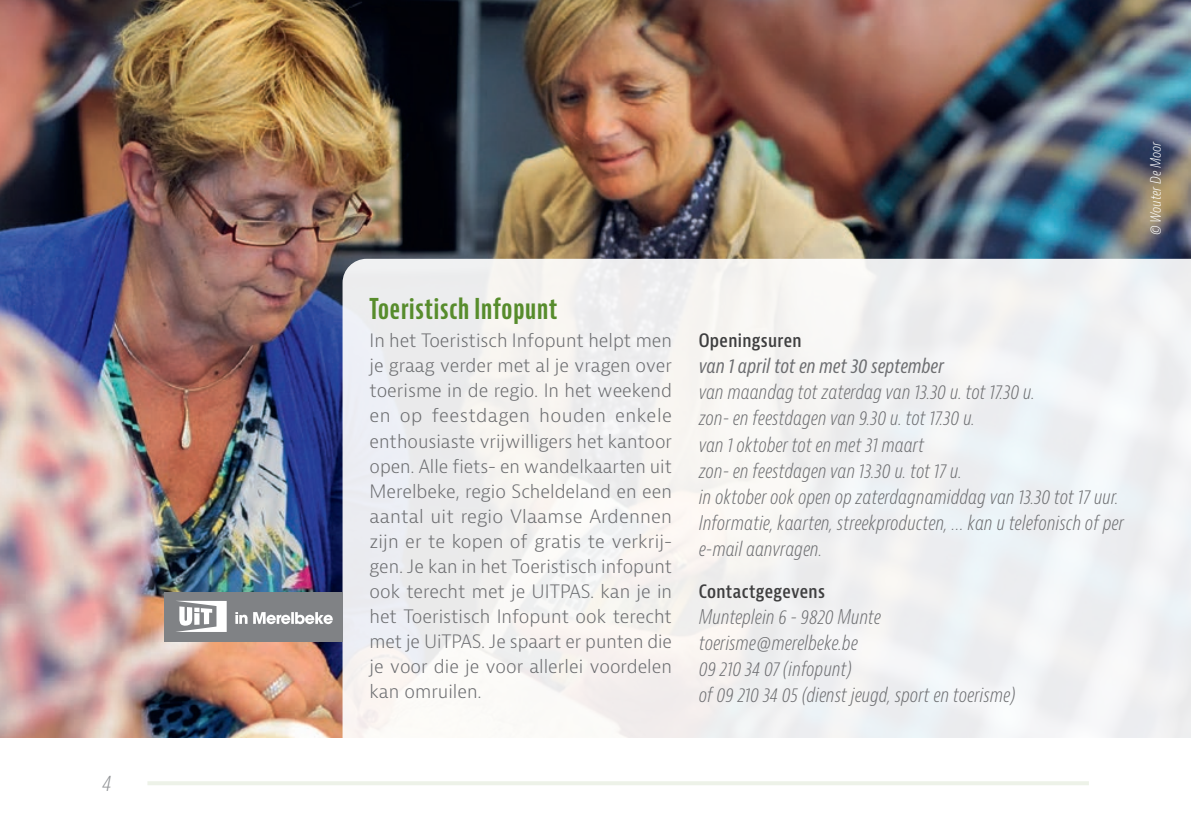
<style>
.page{position:relative;width:1191px;height:840px;background:#fff}
.page>*{position:absolute;margin:0;border:0;box-sizing:border-box;transform-origin:0 0}
.t1{font:700 extra-condensed 28px "Bernina Sans";letter-spacing:.03em;color:#578c2c}
.t2{font:italic 300 condensed 22px "Bernina Sans";color:#939598}
.t3{font:italic 300 condensed 19.8px/26px "Bernina Sans";color:#6c6d70;scale:.96 1}
.t4{font:italic condensed 19.8px "Bernina Sans";color:#6c6d70;scale:.96 1}
.t5{font:300 18px/25px "Bernina Sans";color:#6c6d70;text-align:justify}
.t6{font:600 condensed 18px "Bernina Sans";letter-spacing:.02em;color:#3e3e3f}
.t7{font:italic 300 condensed 14px "Bernina Sans";color:#fff}
</style>
<div class="page">
<hr style="left:147px;top:781px;width:942px;height:3px;background:#edf2e8">
<img style="left:0;top:0;width:1191px;height:737px">
<svg style="left:342px;top:259px;width:849px;height:479px;fill:#f1f1f2"></svg>
<div style="left:164px;top:592px;width:178px;height:49px;background:#808285"></div>
<svg style="left:176px;top:600px;width:51px;height:31px"></svg>
<svg style="left:235px;top:612px;width:98px;height:11px"></svg>
<p class="t2" style="left:102px;top:770px;width:11px">4</p>
<h1 class="t1" style="left:369px;top:293px;width:189px">Toeristisch Infopunt</h1>
<p class="t5" style="left:369px;top:328px;width:304px">In het Toeristisch Infopunt helpt men je graag verder met al je vragen over toerisme in de regio. In het weekend en op feestdagen houden enkele enthousiaste vrijwilligers het kantoor open. Alle fiets- en wandelkaarten uit Merelbeke, regio Scheldeland en een aantal uit regio Vlaamse Ardennen zijn er te kopen of gratis te verkrij&shy;gen. Je kan in het Toeristisch infopunt ook terecht met je UITPAS. kan je in het Toeristisch Infopunt ook terecht met je UiTPAS. Je spaart er punten die je voor die je voor allerlei voordelen kan omruilen.</p>
<p class="t6" style="left:698px;top:330px;width:104px">Openingsuren</p>
<p class="t4" style="left:698px;top:354px;width:257px">van 1 april tot en met 30 september</p>
<p class="t3" style="left:698px;top:380px;width:444px">van maandag tot zaterdag van 13.30 u. tot 17.30 u.<br>zon- en feestdagen van 9.30 u. tot 17.30 u.<br>van 1 oktober tot en met 31 maart<br>zon- en feestdagen van 13.30 u. tot 17 u.<br>in oktober ook open op zaterdagnamiddag van 13.30 tot 17 uur.<br>Informatie, kaarten, streekproducten, … kan u telefonisch of per e-mail aanvragen.</p>
<p class="t6" style="left:698px;top:580px;width:128px">Contactgegevens</p>
<p class="t3" style="left:698px;top:604px;width:331px">Munteplein 6 - 9820 Munte toerisme@merelbeke.be<br>09 210 34 07 (infopunt)<br>of 09 210 34 05 (dienst jeugd, sport en toerisme)</p>
<p class="t7" style="left:1148px;top:234px;width:94px;rotate:-90deg">© Wouter De Moor</p>
</div>
